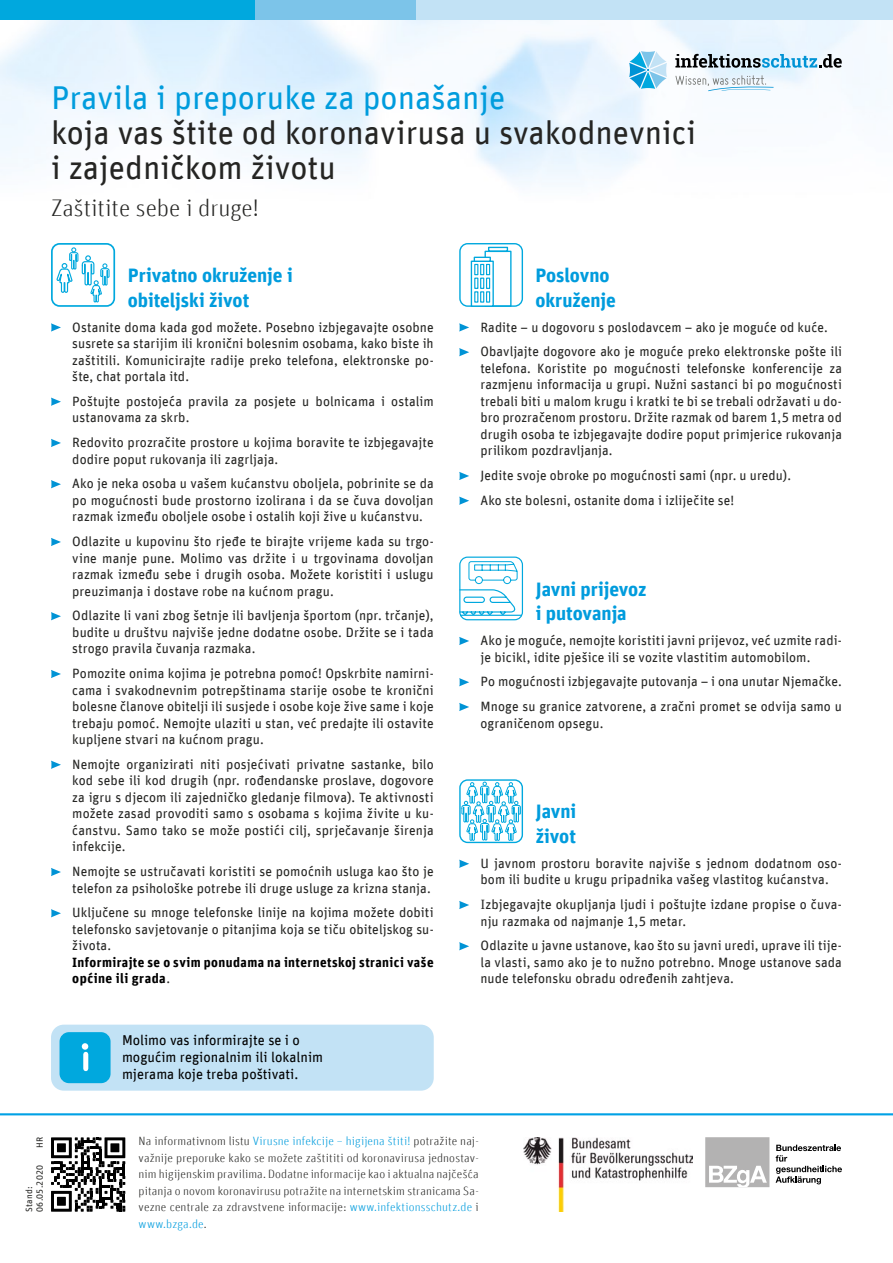
<style>
.page{position:relative;width:893px;height:1263px;background:#fff}
.page>*{position:absolute;margin:0;border:0;box-sizing:border-box;transform-origin:0 0}
.Headline{font:33px/35.2px "Unit Offc Pro";color:#252523}
.Subhead{font:300 24px "Unit Offc Pro";color:#252523}
.Headline_body{font:700 19.5px/24.8px "Unit Offc Pro";letter-spacing:-.005em;color:#009cdd}
.t1{font:14.25px/17px "Unit Offc Pro";color:#000}
.Bodytext{font:13.5px/16.5px "Unit Offc Pro";letter-spacing:.005em;color:#252523}
.t2{font:300 12px/16.5px "Unit Offc Pro";letter-spacing:.015em;color:#252523;text-align:justify}
.t3{font:9px/10.5px "Unit Offc Pro";letter-spacing:.025em;color:#252523}
.s1{color:#009cdd}
.s2{font-weight:700;color:#000}
</style>
<div class="page">
<div style="left:705px;top:1137px;width:64px;height:50px;background:#b3b2b2"></div>
<svg style="left:776px;top:1145px;width:66px;height:39px"></svg>
<svg style="left:709px;top:1166px;width:58px;height:21px"></svg>
<svg style="left:51px;top:1137px;width:74px;height:75px"></svg>
<img style="left:523px;top:1137px;width:169px;height:74px">
<img style="left:0;top:19px;width:893px;height:245px">
<svg style="left:675px;top:54px;width:167px;height:14px;background:#8ba6b4"></svg>
<svg style="left:675px;top:75px;width:98px;height:16px"></svg>
<svg style="left:629px;top:51px;width:38px;height:38px"></svg>
<hr style="left:0;top:1113px;width:893px;height:2px;background:#00a1e5">
<div style="left:0;top:0;width:255px;height:19px;background:#00a8de"></div>
<div style="left:255px;top:0;width:162px;height:19px;background:#7cc4e9"></div>
<div style="left:417px;top:0;width:476px;height:19px;background:#c2e2f5"></div>
<svg style="left:459px;top:637px;width:10px;height:8px"></svg>
<svg style="left:459px;top:678px;width:10px;height:8px"></svg>
<svg style="left:459px;top:703px;width:10px;height:8px"></svg>
<svg style="left:459px;top:323px;width:10px;height:9px"></svg>
<svg style="left:459px;top:348px;width:10px;height:8px"></svg>
<svg style="left:459px;top:472px;width:10px;height:8px"></svg>
<svg style="left:459px;top:497px;width:10px;height:8px"></svg>
<svg style="left:51px;top:323px;width:10px;height:9px"></svg>
<svg style="left:51px;top:398px;width:10px;height:8px"></svg>
<svg style="left:51px;top:439px;width:10px;height:8px"></svg>
<svg style="left:51px;top:480px;width:10px;height:8px"></svg>
<svg style="left:51px;top:538px;width:10px;height:8px"></svg>
<svg style="left:51px;top:612px;width:10px;height:8px"></svg>
<svg style="left:51px;top:670px;width:10px;height:8px"></svg>
<svg style="left:51px;top:761px;width:10px;height:8px"></svg>
<svg style="left:51px;top:868px;width:10px;height:8px"></svg>
<svg style="left:51px;top:909px;width:10px;height:8px"></svg>
<svg style="left:459px;top:860px;width:10px;height:8px"></svg>
<svg style="left:459px;top:901px;width:10px;height:8px"></svg>
<svg style="left:459px;top:942px;width:10px;height:8px"></svg>
<div style="left:52px;top:244px;width:62px;height:62px;background:#fff;border-radius:8px"></div>
<div style="left:51px;top:243px;width:64px;height:64px;border:2px solid #00a8de;border-radius:8px"></div>
<svg style="left:57px;top:247px;width:53px;height:60px"></svg>
<div style="left:459px;top:556px;width:64px;height:64px;border:1px solid #00a8de;border-radius:8px"></div>
<svg style="left:459px;top:561px;width:64px;height:55px"></svg>
<div style="left:459px;top:779px;width:64px;height:64px;border:1px solid #00a8de;border-radius:8px"></div>
<svg style="left:461px;top:782px;width:60px;height:59px"></svg>
<div style="left:460px;top:244px;width:62px;height:62px;background:#fff;border-radius:8px"></div>
<div style="left:459px;top:243px;width:64px;height:64px;border:1px solid #00a8de;border-radius:8px"></div>
<svg style="left:484px;top:246px;width:28px;height:61px"></svg>
<svg style="left:474px;top:263px;width:18px;height:42px"></svg>
<div style="left:471px;top:261px;width:23px;height:46px;border:1px solid #00a8de"></div>
<hr style="left:474px;top:257px;width:16px;height:4px;background:#fff">
<div style="left:474px;top:257px;width:17px;height:5px;border:1px solid #00a8de"></div>
<div style="left:474px;top:264px;width:4px;height:11px;border:1px solid #00a8de"></div>
<div style="left:480px;top:264px;width:4px;height:11px;border:1px solid #00a8de"></div>
<div style="left:486px;top:264px;width:4px;height:11px;border:1px solid #00a8de"></div>
<div style="left:474px;top:278px;width:4px;height:11px;border:1px solid #00a8de"></div>
<div style="left:480px;top:278px;width:4px;height:11px;border:1px solid #00a8de"></div>
<div style="left:486px;top:278px;width:4px;height:11px;border:1px solid #00a8de"></div>
<div style="left:474px;top:291px;width:4px;height:12px;border:1px solid #00a8de"></div>
<div style="left:480px;top:291px;width:4px;height:12px;border:1px solid #00a8de"></div>
<div style="left:486px;top:291px;width:4px;height:12px;border:1px solid #00a8de"></div>
<div style="left:51px;top:1025px;width:383px;height:66px;background:#c2e2f5;border-radius:13px"></div>
<div style="left:60px;top:1032px;width:51px;height:51px;background:#00a8de;border-radius:10px"></div>
<div style="left:83px;top:1054px;width:5px;height:15px;background:#fff"></div>
<div style="left:82px;top:1043px;width:6px;height:7px;background:#fff;border-radius:50%"></div>
<h1 class="Headline" style="left:51px;top:78px;width:647px"><span class="s1">Pravila i preporuke za ponašanje<br></span>koja vas štite od koronavirusa u svakodnevnici i zajedničkom životu</h1>
<p class="Subhead" style="left:51px;top:192px;width:209px">Zaštitite sebe i druge!</p>
<h2 class="Headline_body" style="left:128px;top:262px;width:166px">Privatno okruženje i obiteljski život</h2>
<h2 class="Headline_body" style="left:535px;top:262px;width:82px">Poslovno okruženje</h2>
<p class="Bodytext" style="left:72px;top:318px;width:363px;text-align:justify">Ostanite doma kada god možete. Posebno izbjegavajte osobne susrete sa starijim ili kronični bolesnim osobama, kako biste ih zaštitili. Komunicirajte radije preko telefona, elektronske po&shy;šte, chat portala itd.</p>
<p class="Bodytext" style="left:72px;top:392px;width:363px">Poštujte postojeća pravila za posjete u bolnicama i ostalim ustanovama za skrb.</p>
<p class="Bodytext" style="left:72px;top:433px;width:363px">Redovito prozračite prostore u kojima boravite te izbjegavajte dodire poput rukovanja ili zagrljaja.</p>
<p class="Bodytext" style="left:72px;top:475px;width:363px;text-align:justify">Ako je neka osoba u vašem kućanstvu oboljela, pobrinite se da po mogućnosti bude prostorno izolirana i da se čuva dovoljan razmak između oboljele osobe i ostalih koji žive u kućanstvu.</p>
<p class="Bodytext" style="left:72px;top:532px;width:363px;text-align:justify">Odlazite u kupovinu što rjeđe te birajte vrijeme kada su trgo&shy;vine manje pune. Molimo vas držite i u trgovinama dovoljan razmak između sebe i drugih osoba. Možete koristiti i uslugu preuzimanja i dostave robe na kućnom pragu.</p>
<p class="Bodytext" style="left:72px;top:607px;width:363px;text-align:justify">Odlazite li vani zbog šetnje ili bavljenja športom (npr. trčanje), budite u društvu najviše jedne dodatne osobe. Držite se i tada strogo pravila čuvanja razmaka.</p>
<p class="Bodytext" style="left:72px;top:664px;width:363px;text-align:justify">Pomozite onima kojima je potrebna pomoć! Opskrbite namirni&shy;cama i svakodnevnim potrepštinama starije osobe te kronični bolesne članove obitelji ili susjede i osobe koje žive same i koje trebaju pomoć. Nemojte ulaziti u stan, već predajte ili ostavite kupljene stvari na kućnom pragu.</p>
<p class="Bodytext" style="left:72px;top:755px;width:363px;text-align:justify">Nemojte organizirati niti posjećivati privatne sastanke, bilo kod sebe ili kod drugih (npr. rođendanske proslave, dogovore za igru s djecom ili zajedničko gledanje filmova). Te aktivnosti možete zasad provoditi samo s osobama s kojima živite u ku&shy;ćanstvu. Samo tako se može postići cilj, sprječavanje širenja infekcije.</p>
<p class="Bodytext" style="left:72px;top:862px;width:363px">Nemojte se ustručavati koristiti se pomoćnih usluga kao što je telefon za psihološke potrebe ili druge usluge za krizna stanja.</p>
<p class="Bodytext" style="left:72px;top:904px;width:363px">Uključene su mnoge telefonske linije na kojima možete dobiti telefonsko savjetovanje o pitanjima koja se tiču obiteljskog su&shy;života.<br><span class="s2">Informirajte se o svim ponudama na internetskoj stranici vaše općine ili grada</span>.</p>
<p class="t1" style="left:122px;top:1031px;width:203px">Molimo vas informirajte se i o mogućim regionalnim ili lokalnim mjerama koje treba poštivati.</p>
<p class="Bodytext" style="left:480px;top:318px;width:349px">Radite – u dogovoru s poslodavcem – ako je moguće od kuće.</p>
<p class="Bodytext" style="left:480px;top:343px;width:363px;text-align:justify">Obavljajte dogovore ako je moguće preko elektronske pošte ili telefona. Koristite po mogućnosti telefonske konferencije za razmjenu informacija u grupi. Nužni sastanci bi po mogućnosti trebali biti u malom krugu i kratki te bi se trebali održavati u do&shy;bro prozračenom prostoru. Držite razmak od barem 1,5 metra od drugih osoba te izbjegavajte dodire poput primjerice rukovanja prilikom pozdravljanja.</p>
<p class="Bodytext" style="left:480px;top:466px;width:312px">Jedite svoje obroke po mogućnosti sami (npr. u uredu).</p>
<p class="Bodytext" style="left:480px;top:491px;width:255px">Ako ste bolesni, ostanite doma i izliječite se!</p>
<h2 class="Headline_body" style="left:536px;top:575px;width:112px">Javni prijevoz i putovanja</h2>
<p class="Bodytext" style="left:480px;top:631px;width:363px">Ako je moguće, nemojte koristiti javni prijevoz, već uzmite radi&shy;je bicikl, idite pješice ili se vozite vlastitim automobilom.</p>
<p class="Bodytext" style="left:480px;top:673px;width:363px">Po mogućnosti izbjegavajte putovanja – i ona unutar Njemačke.</p>
<p class="Bodytext" style="left:480px;top:697px;width:363px">Mnoge su granice zatvorene, a zračni promet se odvija samo u ograničenom opsegu.</p>
<h2 class="Headline_body" style="left:536px;top:798px;width:42px">Javni život</h2>
<p class="Bodytext" style="left:480px;top:854px;width:363px">U javnom prostoru boravite najviše s jednom dodatnom oso&shy;bom ili budite u krugu pripadnika vašeg vlastitog kućanstva.</p>
<p class="Bodytext" style="left:480px;top:895px;width:363px">Izbjegavajte okupljanja ljudi i poštujte izdane propise o čuva&shy;nju razmaka od najmanje 1,5 metar.</p>
<p class="Bodytext" style="left:480px;top:937px;width:363px;text-align:justify">Odlazite u javne ustanove, kao što su javni uredi, uprave ili tije&shy;la vlasti, samo ako je to nužno potrebno. Mnoge ustanove sada nude telefonsku obradu određenih zahtjeva.</p>
<p class="t3" style="left:34px;top:1148px;width:12px;rotate:-90deg">HR</p>
<p class="t3" style="left:23px;top:1212px;width:48px;rotate:-90deg">Stand:<br>06.05.2020</p>
<p class="t2" style="left:139px;top:1133px;width:342px">Na informativnom listu <span class="s1">Virusne infekcije – higijena štiti!</span> potražite naj&shy;važnije preporuke kako se možete zaštititi od koronavirusa jednostav&shy;nim higijenskim pravilima. Dodatne informacije kao i aktualna najčešća pitanja o novom koronavirusu potražite na internetskim stranicama Sa&shy;vezne centrale za zdravstvene informacije: <span class="s1">www.infektionsschutz.de</span> i <span class="s1">www.bzga.de</span>.</p>
</div>
